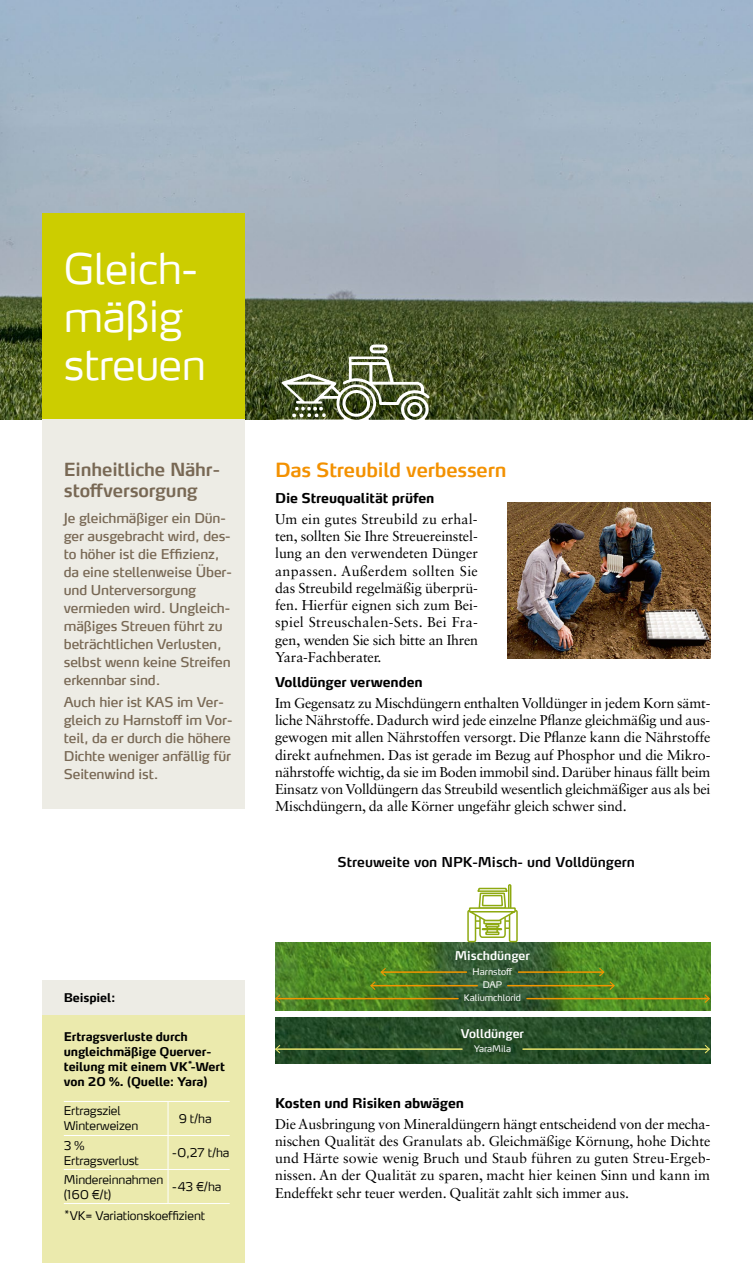
<style>
.page{position:relative;width:753px;height:1263px;background:#fff}
.page>*{position:absolute;margin:0;border:0;box-sizing:border-box;transform-origin:0 0}
.t1{font:300 42px/48px "Yara Max LF";letter-spacing:-.01em;color:#fff}
.t2{font:600 19.5px "Yara Max LF";letter-spacing:-.01em;color:#f39100}
.t3{font:600 18px/21px "Yara Max LF";letter-spacing:-.01em;color:#786854}
.t4{font:14.25px/17.2px "Sabon LT Std";letter-spacing:-.01em;color:#000;text-align:justify}
.t5{font:13.5px/18px "Yara Max LF";letter-spacing:-.01em;color:#786854}
.t6{font:700 13.5px "Yara Max LF";letter-spacing:-.01em;color:#000}
.t7{font:600 13.5px "Yara Max LF";color:#020203}
.t8{font:300 12px/15px "Yara Max LF";letter-spacing:-.01em;color:#000}
.t9{font:700 12px/15px "Yara Max LF";letter-spacing:-.01em;color:#000}
.t10{font:600 12px "Yara Max LF";color:#fff}
.t11{font:9px/13.2px "Yara Max LF";color:#fff;text-align:center}
.t12{font:700 7.05px "Yara Max LF";color:#000}
</style>
<div class="page">
<img style="left:0;top:0;width:753px;height:420px">
<div style="left:43px;top:213px;width:202px;height:207px;background:#cccd00"></div>
<div style="left:43px;top:420px;width:202px;height:389px;background:#edece5"></div>
<div style="left:43px;top:980px;width:202px;height:283px;background:#ebeaad"></div>
<div style="left:43px;top:980px;width:202px;height:35px;background:#edece5"></div>
<hr style="left:168px;top:1102px;width:1px;height:33px;background:#fff">
<hr style="left:64px;top:1135px;width:104px;height:1px;background:#fff">
<hr style="left:168px;top:1135px;width:62px;height:1px;background:#fff">
<hr style="left:168px;top:1136px;width:1px;height:33px;background:#fff">
<hr style="left:64px;top:1169px;width:104px;height:1px;background:#fff">
<hr style="left:168px;top:1169px;width:62px;height:1px;background:#fff">
<hr style="left:168px;top:1170px;width:1px;height:33px;background:#fff">
<hr style="left:64px;top:1203px;width:104px;height:1px;background:#fff">
<hr style="left:168px;top:1203px;width:62px;height:1px;background:#fff">
<hr style="left:64px;top:1101px;width:104px;height:1px;background:#fff">
<hr style="left:168px;top:1101px;width:62px;height:1px;background:#fff">
<img style="left:507px;top:502px;width:203px;height:157px">
<svg style="left:275px;top:344px;width:228px;height:76px;background:#5e6942"></svg>
<img style="left:275px;top:942px;width:435px;height:68px">
<img style="left:275px;top:1017px;width:435px;height:47px">
<hr style="left:381px;top:971px;width:86px;height:2px;background:#f39500">
<hr style="left:370px;top:985px;width:108px;height:1px;background:#f39500">
<svg style="left:370px;top:968px;width:16px;height:22px"></svg>
<hr style="left:275px;top:998px;width:183px;height:1px;background:#f39500">
<svg style="left:275px;top:994px;width:5px;height:9px"></svg>
<hr style="left:275px;top:1048px;width:187px;height:2px;background:#e9e56c">
<svg style="left:275px;top:1045px;width:5px;height:8px"></svg>
<hr style="left:518px;top:971px;width:86px;height:2px;background:#f39500">
<hr style="left:507px;top:985px;width:107px;height:1px;background:#f39500">
<svg style="left:599px;top:968px;width:16px;height:22px"></svg>
<hr style="left:526px;top:998px;width:183px;height:1px;background:#f39500">
<svg style="left:704px;top:994px;width:6px;height:9px"></svg>
<hr style="left:522px;top:1048px;width:187px;height:2px;background:#e9e56c">
<svg style="left:704px;top:1045px;width:6px;height:8px"></svg>
<svg style="left:467px;top:884px;width:50px;height:58px"></svg>
<h1 class="t1" style="left:64px;top:243px;width:144px">Gleich&shy;mäßig streuen</h1>
<p class="t3" style="left:64px;top:458px;width:158px">Einheitliche Nähr&shy;stoffversorgung</p>
<p class="t5" style="left:64px;top:509px;width:170px">Je gleichmäßiger ein Dün&shy;ger ausgebracht wird, des&shy;to höher ist die Effizienz, da eine stellenweise Über&shy;und Unterversorgung vermieden wird. Ungleich&shy;mäßiges Streuen führt zu beträchtlichen Verlusten, selbst wenn keine Streifen erkennbar sind.</p>
<p class="t5" style="left:64px;top:693px;width:170px">Auch hier ist KAS im Ver&shy;gleich zu Harnstoff im Vor&shy;teil, da er durch die höhere<br>Dichte weniger anfällig für<br>Seitenwind ist.</p>
<p class="t9" style="left:64px;top:990px;width:53px">Beispiel:</p>
<p class="t9" style="left:64px;top:1029px;width:163px">Ertragsverluste durch ungleichmäßige Querver&shy;teilung mit einem VK -Wert</p>
<p class="t12" style="left:187px;top:1058px;width:7px">*</p>
<p class="t9" style="left:64px;top:1074px;width:145px">von 20 %. (Quelle: Yara)</p>
<p class="t8" style="left:64px;top:1103px;width:76px">Ertragsziel<br>Winterweizen</p>
<p class="t8" style="left:179px;top:1111px;width:34px">9 t/ha</p>
<p class="t8" style="left:64px;top:1137px;width:77px">3 %<br>Ertragsverlust</p>
<p class="t8" style="left:172px;top:1145px;width:59px">-0,27 t/ha</p>
<p class="t8" style="left:64px;top:1171px;width:101px">Mindereinnahmen (160 €/t)</p>
<p class="t8" style="left:172px;top:1179px;width:51px">-43 €/ha</p>
<p class="t8" style="left:64px;top:1208px;width:143px"><sup>*</sup>VK= Variationskoeffizient</p>
<h2 class="t2" style="left:275px;top:457px;width:233px">Das Streubild verbessern</h2>
<p class="t6" style="left:275px;top:490px;width:161px">Die Streuqualität prüfen</p>
<p class="t4" style="left:275px;top:510px;width:204px">Um ein gutes Streubild zu erhal&shy;ten, sollten Sie Ihre Streuereinstel&shy;lung an den verwendeten Dünger anpassen. Außerdem sollten Sie das Streubild regelmäßig überprü&shy;fen. Hierfür eignen sich zum Bei&shy;spiel Streuschalen-Sets. Bei Fra&shy;gen, wenden Sie sich bitte an Ihren Yara-Fachberater.</p>
<p class="t6" style="left:275px;top:674px;width:149px">Volldünger verwenden</p>
<p class="t4" style="left:275px;top:694px;width:437px">Im Gegensatz zu Mischdüngern enthalten Volldünger in jedem Korn sämt&shy;liche Nährstoffe. Dadurch wird jede einzelne Pflanze gleichmäßig und aus&shy;gewogen mit allen Nährstoffen versorgt. Die Pflanze kann die Nährstoffe direkt aufnehmen. Das ist gerade im Bezug auf Phosphor und die Mikro&shy;nährstoffe wichtig, da sie im Boden immobil sind. Darüber hinaus fällt beim Einsatz von Volldüngern das Streubild wesentlich gleichmäßiger aus als bei Mischdüngern, da alle Körner ungefähr gleich schwer sind.</p>
<p class="t7" style="left:337px;top:853px;width:299px">Streuweite von NPK-Misch- und Volldüngern</p>
<p class="t10" style="left:455px;top:948px;width:77px">Mischdünger</p>
<p class="t11" style="left:464px;top:964px;width:59px">Harnstoff<br>DAP<br>Kaliumchlorid</p>
<p class="t10" style="left:461px;top:1026px;width:65px">Volldünger</p>
<p class="t11" style="left:474px;top:1042px;width:38px">YaraMila</p>
<p class="t6" style="left:275px;top:1095px;width:190px">Kosten und Risiken abwägen</p>
<p class="t4" style="left:275px;top:1115px;width:437px">Die Ausbringung von Mineraldüngern hängt entscheidend von der mecha&shy;nischen Qualität des Granulats ab. Gleichmäßige Körnung, hohe Dichte und Härte sowie wenig Bruch und Staub führen zu guten Streu-Ergeb&shy;nissen. An der Qualität zu sparen, macht hier keinen Sinn und kann im Endeffekt sehr teuer werden. Qualität zahlt sich immer aus.</p>
</div>
